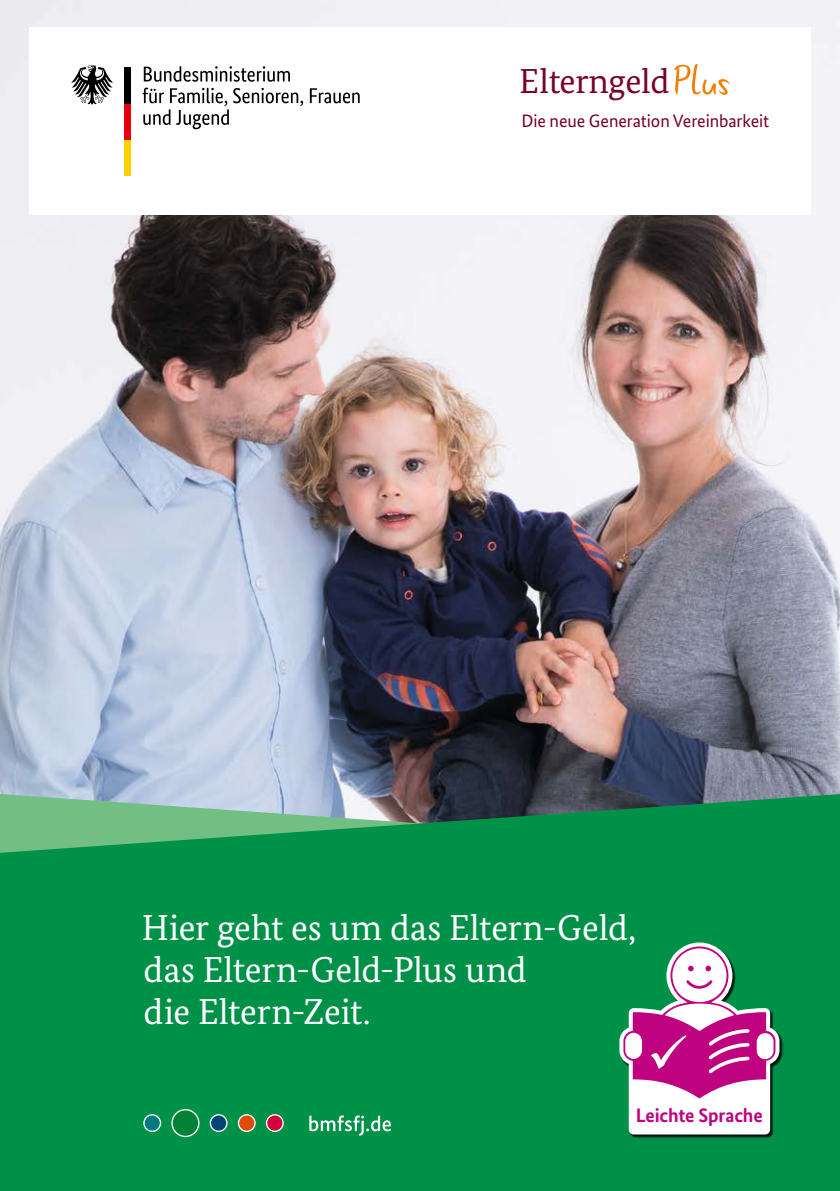
<style>
.page{position:relative;width:840px;height:1191px;background:#fff}
.page>*{position:absolute;margin:0;border:0;box-sizing:border-box;transform-origin:0 0}
.A_Umschlag_A-01-P-HL{font:36px/42px "Bundes Serif";letter-spacing:-.005em;color:#fff}
.t1{font:34.6px "Bundes Serif";letter-spacing:-.01em;color:#77022b}
.t2{font:700 19.6px "Bundes Sans";letter-spacing:-.01em;color:#bf027f}
.t3{font:18px "Bundes Sans";letter-spacing:-.005em;color:#77022b}
</style>
<div class="page">
<img style="left:0;top:0;width:839px;height:794px">
<svg style="left:0;top:794px;width:839px;height:397px;background:#09924e"></svg>
<div style="left:29px;top:27px;width:781px;height:188px;background:#fff"></div>
<svg style="left:143px;top:66px;width:216px;height:63px"></svg>
<div style="left:124px;top:139px;width:6px;height:36px;background:#f8d200"></div>
<div style="left:124px;top:103px;width:6px;height:36px;background:#e3000f"></div>
<svg style="left:71px;top:65px;width:42px;height:40px"></svg>
<div style="left:124px;top:67px;width:6px;height:36px;background:#000"></div>
<svg style="left:266px;top:1114px;width:17px;height:18px"></svg>
<svg style="left:238px;top:1114px;width:17px;height:18px"></svg>
<svg style="left:209px;top:1114px;width:18px;height:18px"></svg>
<svg style="left:171px;top:1109px;width:28px;height:28px"></svg>
<svg style="left:143px;top:1114px;width:18px;height:18px"></svg>
<svg style="left:309px;top:1115px;width:82px;height:20px"></svg>
<svg style="left:674px;top:64px;width:55px;height:31px"></svg>
<img style="left:618px;top:942px;width:165px;height:197px">
<svg style="left:619px;top:942px;width:160px;height:192px"></svg>
<div style="left:756px;top:1033px;width:17px;height:26px;background:#fff;border-radius:8px"></div>
<div style="left:625px;top:1032px;width:16px;height:27px;background:#fff;border-radius:8px"></div>
<p class="t1" style="left:519px;top:60px;width:152px">Elterngeld</p>
<p class="t3" style="left:521px;top:109px;width:249px">Die neue Generation Vereinbarkeit</p>
<p class="A_Umschlag_A-01-P-HL" style="left:142px;top:906px;width:495px">Hier geht es um das Eltern-Geld, das Eltern-Geld-Plus und<br>die Eltern-Zeit.</p>
<p class="t2" style="left:635px;top:1103px;width:128px">Leichte Sprache</p>
</div>
